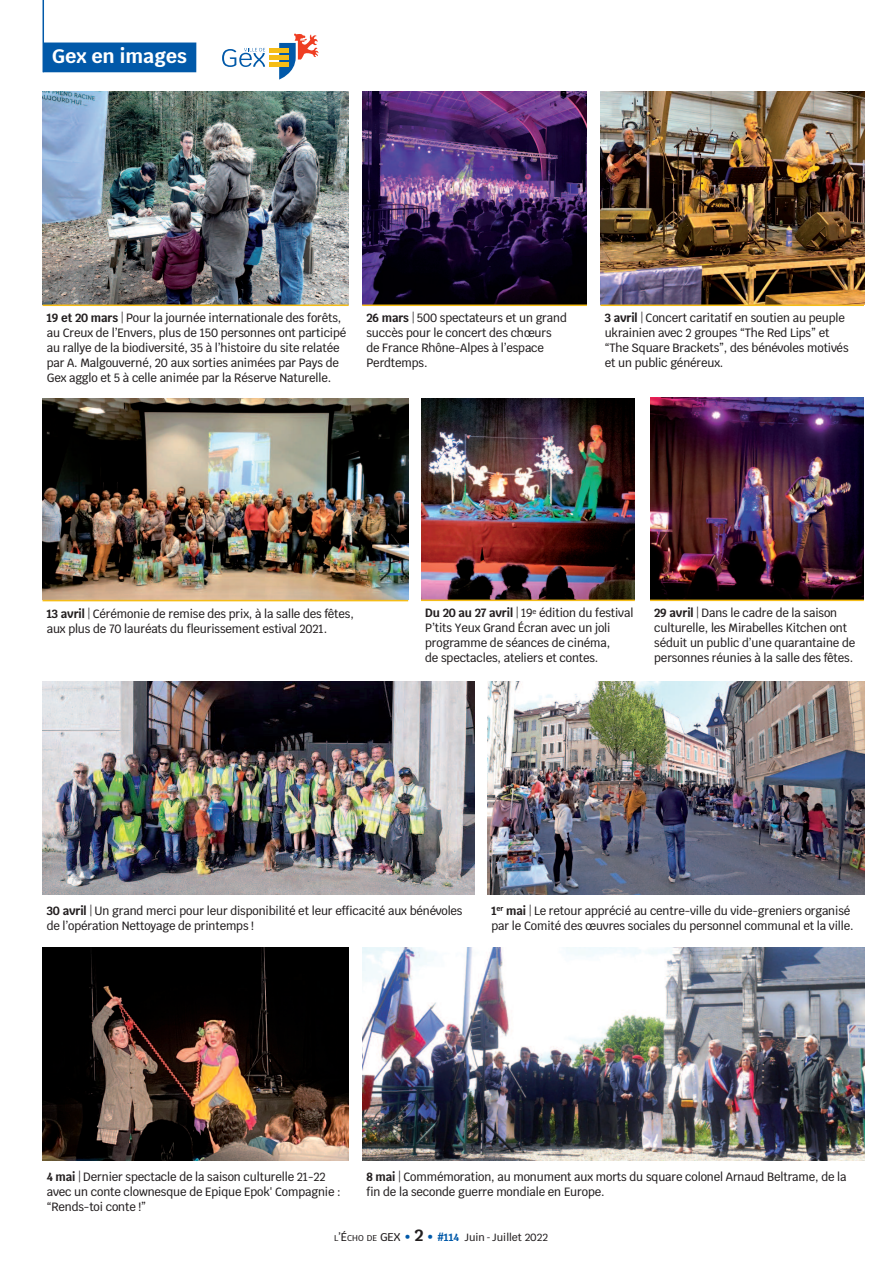
<style>
.page{position:relative;width:893px;height:1263px;background:#fff}
.page>*{position:absolute;margin:0;border:0;box-sizing:border-box;transform-origin:0 0}
.t1{font:700 19.5px "Krub";color:#fff}
.t2{font:500 12px/15px "Krub";letter-spacing:-.01em;color:#231f20;scale:.95 1}
.t3{font:500 10.5px "Krub";color:#231f20}
.s1{font-weight:700}
.s2{font-family:"Gotham HTF";font-weight:400;font-stretch:condensed;font-size:13.5px}
.s3{font-size:8.4px}
.s4{font-size:11.25px}
.s5{font-size:11.25px;color:#0159a9}
.s6{font-weight:700;font-size:16.5px}
.s7{font-weight:700;font-size:12px;color:#0159a9}
.s8{font-weight:700;color:#0159a9}
</style>
<div class="page">
<hr style="left:892px;top:0;width:1px;height:393px;background:#fcf3db">
<div style="left:43px;top:43px;width:153px;height:29px;background:#0159a9"></div>
<hr style="left:43px;top:0;width:1px;height:72px;background:#0159a9">
<div style="left:269px;top:55px;width:20px;height:5px;background:#f5bd17"></div>
<hr style="left:269px;top:48px;width:20px;height:4px;background:#f5bd17">
<div style="left:269px;top:62px;width:20px;height:5px;background:#f5bd17"></div>
<svg style="left:222px;top:48px;width:43px;height:19px"></svg>
<svg style="left:279px;top:34px;width:39px;height:46px"></svg>
<img style="left:43px;top:398px;width:365px;height:202px">
<hr style="left:43px;top:600px;width:365px;height:1px;background:#f5bd17">
<img style="left:421px;top:398px;width:214px;height:202px">
<hr style="left:421px;top:600px;width:214px;height:1px;background:#f5bd17">
<img style="left:650px;top:397px;width:214px;height:203px">
<hr style="left:650px;top:600px;width:214px;height:1px;background:#f5bd17">
<img style="left:43px;top:91px;width:306px;height:213px">
<hr style="left:43px;top:304px;width:306px;height:2px;background:#f5bd17">
<img style="left:362px;top:91px;width:225px;height:213px">
<hr style="left:362px;top:304px;width:225px;height:2px;background:#f5bd17">
<img style="left:600px;top:91px;width:265px;height:213px">
<hr style="left:600px;top:304px;width:264px;height:2px;background:#f5bd17">
<img style="left:43px;top:682px;width:432px;height:213px">
<img style="left:487px;top:682px;width:378px;height:213px">
<img style="left:43px;top:947px;width:306px;height:214px">
<img style="left:362px;top:947px;width:503px;height:214px">
<h1 class="t1" style="left:52px;top:45px;width:137px">Gex en images</h1>
<p class="t2" style="left:47px;top:310px;width:317px"><span class="s1">19 et 20 mars</span> <span class="s2">|</span> Pour la journée internationale des forêts, au Creux de l’Envers, plus de 150 personnes ont participé au rallye de la biodiversité, 35 à l’histoire du site relatée par A. Malgouverné, 20 aux sorties animées par Pays de Gex agglo et 5 à celle animée par la Réserve Naturelle.</p>
<p class="t2" style="left:366px;top:310px;width:212px"><span class="s1">26 mars</span> <span class="s2">|</span> 500 spectateurs et un grand succès pour le concert des chœurs de France Rhône-Alpes à l’espace<br>Perdtemps.</p>
<p class="t2" style="left:605px;top:310px;width:258px"><span class="s1">3 avril</span> <span class="s2">|</span> Concert caritatif en soutien au peuple ukrainien avec 2 groupes “The Red Lips” et “The Square Brackets”, des bénévoles motivés et un public généreux.</p>
<p class="t2" style="left:47px;top:606px;width:325px"><span class="s1">13 avril</span> <span class="s2">|</span> Cérémonie de remise des prix, à la salle des fêtes, aux plus de 70 lauréats du fleurissement estival 2021.</p>
<p class="t2" style="left:425px;top:606px;width:221px"><span class="s1">Du 20 au 27 avril</span> <span class="s2">|</span> 19<sup>e</sup> édition du festival P’tits Yeux Grand Écran avec un joli programme de séances de cinéma,<br>de spectacles, ateliers et contes.</p>
<p class="t2" style="left:654px;top:606px;width:213px"><span class="s1">29 avril</span> <span class="s2">|</span> Dans le cadre de la saison culturelle, les Mirabelles Kitchen ont séduit un public d’une quarantaine de personnes réunies à la salle des fêtes.</p>
<p class="t2" style="left:47px;top:904px;width:439px"><span class="s1">30 avril</span> <span class="s2">|</span> Un grand merci pour leur disponibilité et leur efficacité aux bénévoles de l’opération Nettoyage de printemps !</p>
<p class="t2" style="left:491px;top:904px;width:383px"><span class="s1">1</span><sup>er</sup> <span class="s1">mai</span> <span class="s2">|</span> Le retour apprécié au centre-ville du vide-greniers organisé par le Comité des œuvres sociales du personnel communal et la ville.</p>
<p class="t2" style="left:47px;top:1170px;width:311px"><span class="s1">4 mai</span> <span class="s2">|</span> Dernier spectacle de la saison culturelle 21-22 avec un conte clownesque de Epique Epok' Compagnie : “Rends-toi conte !”</p>
<p class="t2" style="left:366px;top:1170px;width:507px"><span class="s1">8 mai</span> <span class="s2">|</span> Commémoration, au monument aux morts du square colonel Arnaud Beltrame, de la fin de la seconde guerre mondiale en Europe.</p>
<p class="t3" style="left:334px;top:1231px;width:215px"><span class="s3">L</span><span class="s4">’É</span><span class="s3">Cho DE</span> <span class="s4">GEX</span> <span class="s5">•</span> <span class="s6">2</span> <span class="s5">•</span> <span class="s7">#</span><span class="s8">114</span> Juin - Juillet 2022</p>
</div>
